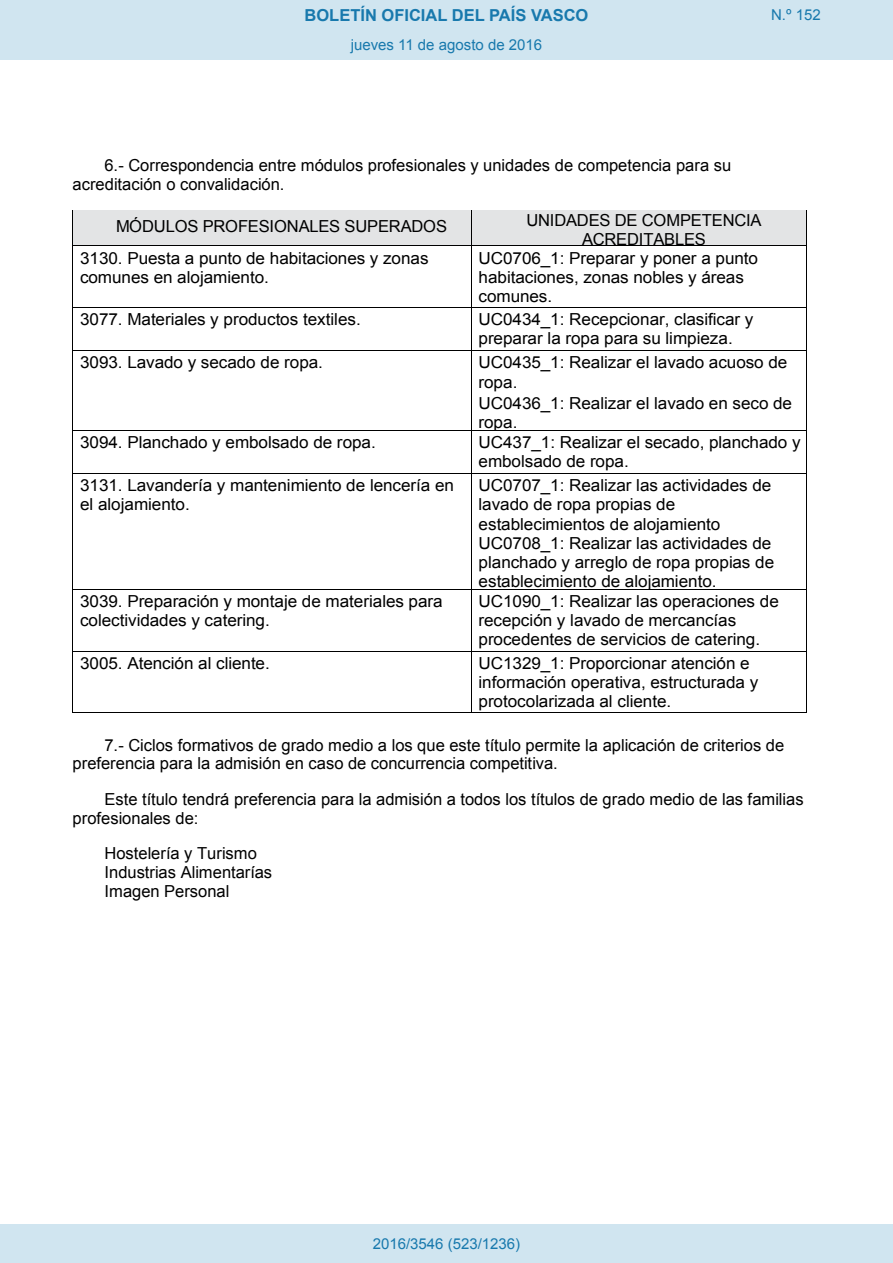
<style>
.page{position:relative;width:893px;height:1263px;background:#fff}
.page>*{position:absolute;margin:0;border:0;box-sizing:border-box;transform-origin:0 0}
.t1{font:16.5px/19.2px "Arial";color:#000}
.t2{font:700 16.5px "Arial";color:#1879ad}
.Paginacion_Centro{font:15px "Arial";color:#1879ad}
</style>
<div class="page">
<div style="left:471px;top:211px;width:335px;height:19px;background:#e3e4e5"></div>
<div style="left:471px;top:230px;width:335px;height:16px;background:#e3e4e5"></div>
<hr style="left:471px;top:210px;width:335px;height:1px;background:#e3e4e5">
<hr style="left:806px;top:211px;width:1px;height:35px;background:#000">
<div style="left:72px;top:210px;width:400px;height:36px;background:#e3e4e5"></div>
<hr style="left:471px;top:246px;width:335px;height:1px;background:#000">
<hr style="left:72px;top:246px;width:1px;height:61px;background:#000">
<hr style="left:471px;top:246px;width:1px;height:61px;background:#000">
<hr style="left:806px;top:246px;width:1px;height:61px;background:#000">
<hr style="left:73px;top:307px;width:398px;height:1px;background:#000">
<hr style="left:471px;top:307px;width:335px;height:1px;background:#000">
<hr style="left:72px;top:308px;width:1px;height:43px;background:#000">
<hr style="left:471px;top:308px;width:1px;height:43px;background:#000">
<hr style="left:806px;top:308px;width:1px;height:43px;background:#000">
<hr style="left:73px;top:351px;width:398px;height:1px;background:#000">
<hr style="left:471px;top:351px;width:335px;height:1px;background:#000">
<hr style="left:72px;top:351px;width:1px;height:79px;background:#000">
<hr style="left:471px;top:351px;width:1px;height:79px;background:#000">
<hr style="left:806px;top:351px;width:1px;height:79px;background:#000">
<hr style="left:73px;top:430px;width:398px;height:1px;background:#000">
<hr style="left:471px;top:430px;width:335px;height:1px;background:#000">
<hr style="left:72px;top:431px;width:1px;height:43px;background:#000">
<hr style="left:471px;top:431px;width:1px;height:43px;background:#000">
<hr style="left:806px;top:431px;width:1px;height:43px;background:#000">
<hr style="left:73px;top:474px;width:398px;height:1px;background:#000">
<hr style="left:471px;top:474px;width:335px;height:1px;background:#000">
<hr style="left:72px;top:474px;width:1px;height:115px;background:#000">
<hr style="left:471px;top:474px;width:1px;height:115px;background:#000">
<hr style="left:806px;top:474px;width:1px;height:115px;background:#000">
<hr style="left:73px;top:589px;width:398px;height:1px;background:#000">
<hr style="left:471px;top:589px;width:335px;height:1px;background:#000">
<hr style="left:72px;top:590px;width:1px;height:61px;background:#000">
<hr style="left:471px;top:590px;width:1px;height:61px;background:#000">
<hr style="left:806px;top:590px;width:1px;height:61px;background:#000">
<hr style="left:73px;top:651px;width:398px;height:1px;background:#000">
<hr style="left:471px;top:651px;width:335px;height:1px;background:#000">
<hr style="left:72px;top:651px;width:1px;height:61px;background:#000">
<hr style="left:73px;top:712px;width:398px;height:1px;background:#000">
<hr style="left:471px;top:651px;width:1px;height:61px;background:#000">
<hr style="left:471px;top:712px;width:335px;height:1px;background:#000">
<hr style="left:806px;top:651px;width:1px;height:61px;background:#000">
<div style="left:0;top:0;width:893px;height:60px;background:#d0e5f0"></div>
<div style="left:0;top:1225px;width:893px;height:38px;background:#d0e5f0"></div>
<p class="t2" style="left:305px;top:4px;width:285px">BOLETÍN OFICIAL DEL PAÍS VASCO</p>
<p class="Paginacion_Centro" style="left:771px;top:5px;width:51px">N.º 152</p>
<p class="Paginacion_Centro" style="left:351px;top:35px;width:193px">jueves 11 de agosto de 2016</p>
<p class="t1" style="left:73px;top:156px;width:660px;text-indent:32px">6.- Correspondencia entre módulos profesionales y unidades de competencia para su acreditación o convalidación.</p>
<p class="t1" style="left:116px;top:217px;width:333px">MÓDULOS PROFESIONALES SUPERADOS</p>
<p class="t1" style="left:527px;top:211px;width:237px;text-align:center">UNIDADES DE COMPETENCIA<br>ACREDITABLES</p>
<p class="t1" style="left:80px;top:248px;width:350px">3130. Puesta a punto de habitaciones y zonas comunes en alojamiento.</p>
<p class="t1" style="left:478px;top:248px;width:281px">UC0706_1: Preparar y poner a punto habitaciones, zonas nobles y áreas comunes.</p>
<p class="t1" style="left:80px;top:310px;width:282px">3077. Materiales y productos textiles.</p>
<p class="t1" style="left:478px;top:310px;width:277px">UC0434_1: Recepcionar, clasificar y preparar la ropa para su limpieza.</p>
<p class="t1" style="left:80px;top:353px;width:244px">3093. Lavado y secado de ropa.</p>
<p class="t1" style="left:478px;top:353px;width:310px">UC0435_1: Realizar el lavado acuoso de ropa.</p>
<p class="t1" style="left:478px;top:393px;width:315px">UC0436_1: Realizar el lavado en seco de ropa.</p>
<p class="t1" style="left:80px;top:433px;width:297px">3094. Planchado y embolsado de ropa.</p>
<p class="t1" style="left:478px;top:433px;width:324px">UC437_1: Realizar el secado, planchado y embolsado de ropa.</p>
<p class="t1" style="left:80px;top:476px;width:376px">3131. Lavandería y mantenimiento de lencería en el alojamiento.</p>
<p class="t1" style="left:478px;top:476px;width:297px">UC0707_1: Realizar las actividades de lavado de ropa propias de establecimientos de alojamiento UC0708_1: Realizar las actividades de planchado y arreglo de ropa propias de establecimiento de alojamiento.</p>
<p class="t1" style="left:80px;top:592px;width:364px">3039. Preparación y montaje de materiales para colectividades y catering.</p>
<p class="t1" style="left:478px;top:592px;width:302px">UC1090_1: Realizar las operaciones de recepción y lavado de mercancías procedentes de servicios de catering.</p>
<p class="t1" style="left:80px;top:653px;width:191px">3005. Atención al cliente.</p>
<p class="t1" style="left:478px;top:653px;width:281px">UC1329_1: Proporcionar atención e información operativa, estructurada y protocolarizada al cliente.</p>
<p class="t1" style="left:73px;top:735px;width:713px;text-indent:32px">7.- Ciclos formativos de grado medio a los que este título permite la aplicación de criterios de preferencia para la admisión en caso de concurrencia competitiva.</p>
<p class="t1" style="left:73px;top:790px;width:732px;text-indent:32px">Este título tendrá preferencia para la admisión a todos los títulos de grado medio de las familias profesionales de:</p>
<p class="t1" style="left:104px;top:844px;width:169px">Hostelería y Turismo<br>Industrias Alimentarías<br>Imagen Personal</p>
<p class="Paginacion_Centro" style="left:373px;top:1234px;width:149px">2016/3546 (523/1236)</p>
</div>
